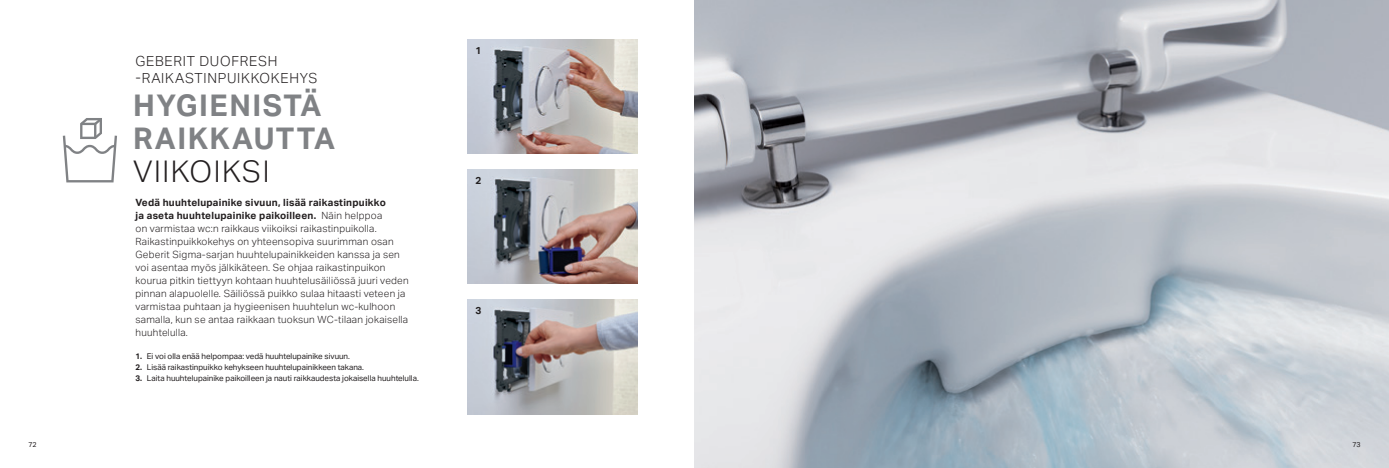
<style>
.page{position:relative;width:1389px;height:468px;background:#fff}
.page>*{position:absolute;margin:0;border:0;box-sizing:border-box;transform-origin:0 0}
.t1{font:700 30px/33px "Aktiv Grotesk Geberit";letter-spacing:.05em;color:#808285}
.t2{font:300 30px "Aktiv Grotesk Geberit";letter-spacing:.05em;color:#231f20}
.t3{font:300 14px/17px "Aktiv Grotesk Geberit";letter-spacing:.05em;color:#231f20}
.t4{font:300 10px/13px "Aktiv Grotesk Geberit";letter-spacing:.025em;color:#231f20}
.t5{font:700 10px "Aktiv Grotesk Geberit";color:#231f20}
.t6{font:8px "Aktiv Grotesk Geberit";color:#231f20}
.t7{font:7px "Aktiv Grotesk Geberit";color:#231f20}
.s1{font-weight:700}
</style>
<div class="page">
<img style="left:694px;top:0;width:695px;height:468px">
<img style="left:468px;top:39px;width:170px;height:115px">
<img style="left:468px;top:169px;width:170px;height:115px">
<img style="left:468px;top:299px;width:170px;height:115px">
<svg style="left:63px;top:118px;width:54px;height:64px"></svg>
<h2 class="t3" style="left:136px;top:53px;width:183px">GEBERIT DUOFRESH -RAIKASTINPUIKKOKEHYS</h2>
<h1 class="t1" style="left:133px;top:89px;width:203px">HYGIENISTÄ<br>RAIKKAUTTA</h1>
<h1 class="t2" style="left:133px;top:155px;width:138px">VIIKOIKSI</h1>
<p class="t4" style="left:136px;top:196px;width:275px"><span class="s1">Vedä huuhtelupainike sivuun, lisää raikastinpuikko<br>ja aseta huuhtelupainike paikoilleen.</span> Näin helppoa<br>on varmistaa wc:n raikkaus viikoiksi raikastinpuikolla.<br>Raikastinpuikkokehys on yhteensopiva suurimman osan Geberit Sigma-sarjan huuhtelupainikkeiden kanssa ja sen voi asentaa myös jälkikäteen. Se ohjaa raikastinpuikon kourua pitkin tiettyyn kohtaan huuhtelusäiliössä juuri veden pinnan alapuolelle. Säiliössä puikko sulaa hitaasti veteen ja varmistaa puhtaan ja hygieenisen huuhtelun wc-kulhoon samalla, kun se antaa raikkaan tuoksun WC-tilaan jokaisella huuhtelulla.</p>
<p class="t6" style="left:136px;top:351px;width:216px"><span class="s1">1.</span> Ei voi olla enää helpompaa: vedä huuhtelupainike sivuun.</p>
<p class="t6" style="left:136px;top:362px;width:230px"><span class="s1">2.</span> Lisää raikastinpuikko kehykseen huuhtelupainikkeen takana.</p>
<p class="t6" style="left:136px;top:373px;width:285px"><span class="s1">3.</span> Laita huuhtelupainike paikoilleen ja nauti raikkaudesta jokaisella huuhtelulla.</p>
<p class="t5" style="left:476px;top:44px;width:7px">1</p>
<p class="t5" style="left:476px;top:174px;width:7px">2</p>
<p class="t5" style="left:476px;top:304px;width:7px">3</p>
<p class="t7" style="left:28px;top:440px;width:10px">72</p>
<p class="t7" style="left:1352px;top:440px;width:10px">73</p>
</div>
